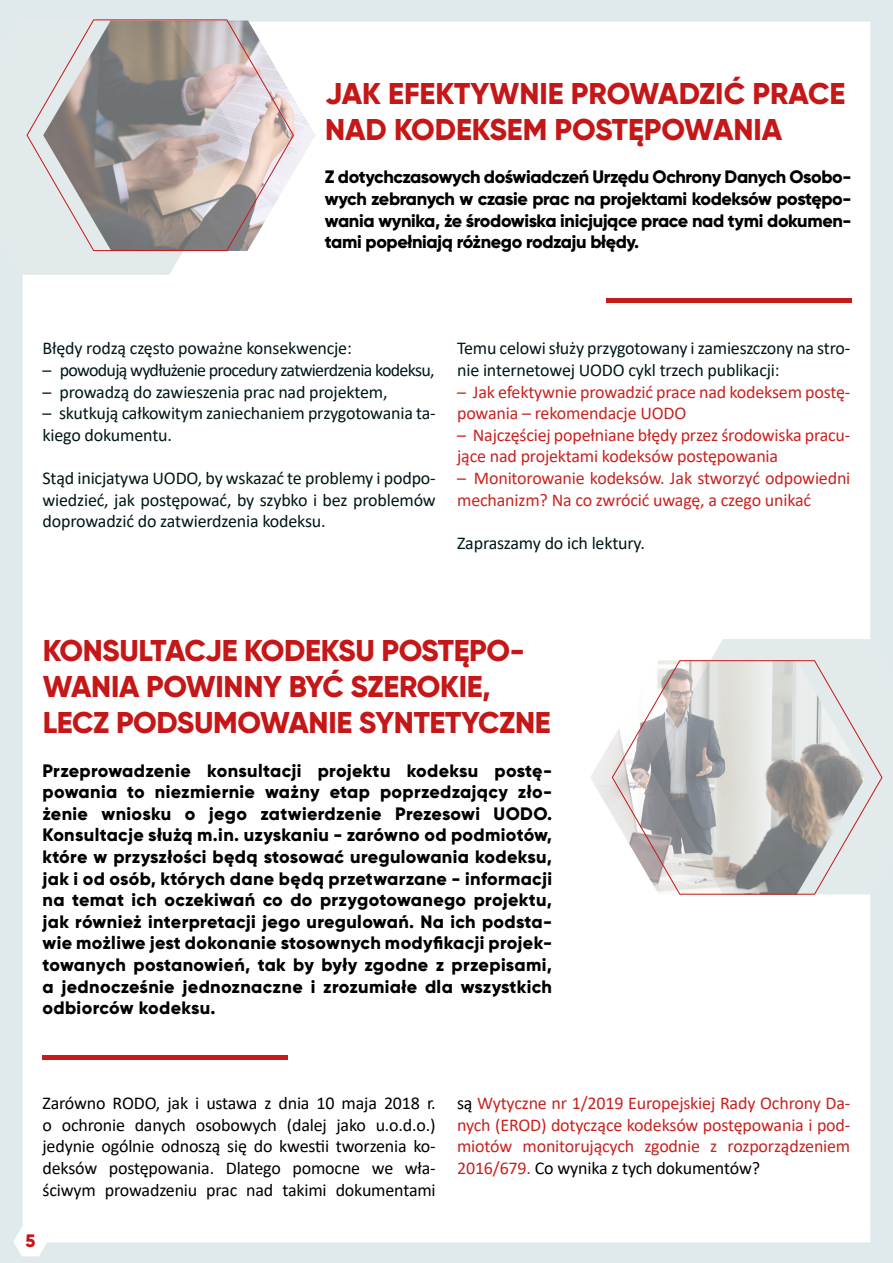
<style>
.page{position:relative;width:893px;height:1263px;background:#fff}
.page>*{position:absolute;margin:0;border:0;box-sizing:border-box;transform-origin:0 0}
.t1{font:800 30px/36px "Gilroy";letter-spacing:-.01em;color:#c51718}
.t2{font:800 18px/21.6px "Gilroy";letter-spacing:-.015em;color:#000;text-align:justify}
.t3{font:18px/21.6px "Calibri";letter-spacing:-.01em;color:#001718}
.t4{font:18px/21.6px "Calibri";letter-spacing:-.01em;color:#000;text-align:justify}
.t5{font:18px/21.6px "Calibri";letter-spacing:-.01em;color:#c72320;text-align:justify}
.t6{font:18px/21.6px "Calibri";letter-spacing:-.01em;color:#c82320}
.t7{font:18px/21.6px "Calibri";letter-spacing:-.01em;color:#ca2320}
.t8{font:18px "Calibri";letter-spacing:-.04em;color:#001718}
.t9{font:800 18px "Gilroy";color:#c51718}
.s1{color:#000}
.s2{color:#c81f1e}
</style>
<div class="page">
<img style="left:0;top:0;width:893px;height:1263px">
<div style="left:43px;top:1055px;width:245px;height:5px;background:#c61b1a"></div>
<svg style="left:649px;top:639px;width:244px;height:255px;fill:#e2eaeb"></svg>
<img style="left:590px;top:660px;width:21px;height:234px">
<svg style="left:611px;top:660px;width:272px;height:235px;background:#c8c7c7"></svg>
<svg style="left:0;top:19px;width:243px;height:256px;background:#e5eced"></svg>
<img style="left:294px;top:21px;width:21px;height:230px">
<svg style="left:26px;top:19px;width:268px;height:232px;background:#b8b1b0"></svg>
<div style="left:606px;top:298px;width:245px;height:5px;background:#c61b1a"></div>
<h1 class="t1" style="left:325px;top:75px;width:522px">JAK EFEKTYWNIE PROWADZIĆ PRACE<br>NAD KODEKSEM POSTĘPOWANIA</h1>
<p class="t2" style="left:325px;top:166px;width:528px">Z dotychczasowych doświadczeń Urzędu Ochrony Danych Osobo&shy;wych zebranych w czasie prac na projektami kodeksów postępo&shy;wania wynika, że środowiska inicjujące prace nad tymi dokumen&shy;tami popełniają różnego rodzaju błędy.</p>
<p class="t3" style="left:43px;top:337px;width:311px">Błędy rodzą często poważne konsekwencje:</p>
<p class="t8" style="left:43px;top:358px;width:394px">– powodują wydłużenie procedury zatwierdzenia kodeksu,</p>
<p class="t3" style="left:43px;top:380px;width:347px">– prowadzą do zawieszenia prac nad projektem,</p>
<p class="t3" style="left:43px;top:402px;width:395px">– skutkują całkowitym zaniechaniem przygotowania ta&shy;kiego dokumentu.</p>
<p class="t3" style="left:43px;top:467px;width:395px;text-align:justify">Stąd inicjatywa UODO, by wskazać te problemy i podpo&shy;wiedzieć, jak postępować, by szybko i bez problemów doprowadzić do zatwierdzenia kodeksu.</p>
<p class="t3" style="left:457px;top:337px;width:395px">Temu celowi służy przygotowany i zamieszczony na stro&shy;nie internetowej UODO cykl trzech publikacji:</p>
<p class="t6" style="left:457px;top:380px;width:395px">– Jak efektywnie prowadzić prace nad kodeksem postę&shy;powania – rekomendacje UODO</p>
<p class="t6" style="left:457px;top:424px;width:395px">– Najczęściej popełniane błędy przez środowiska pracu&shy;jące nad projektami kodeksów postępowania</p>
<p class="t7" style="left:457px;top:467px;width:395px">– Monitorowanie kodeksów. Jak stworzyć odpowiedni mechanizm? Na co zwrócić uwagę, a czego unikać</p>
<p class="t3" style="left:457px;top:532px;width:189px">Zapraszamy do ich lektury.</p>
<h1 class="t1" style="left:43px;top:633px;width:510px">KONSULTACJE KODEKSU POSTĘPO-<br>WANIA POWINNY BYĆ SZEROKIE,<br>LECZ PODSUMOWANIE SYNTETYCZNE</h1>
<p class="t2" style="left:43px;top:759px;width:511px">Przeprowadzenie konsultacji projektu kodeksu postę&shy;powania to niezmiernie ważny etap poprzedzający zło&shy;żenie wniosku o jego zatwierdzenie Prezesowi UODO.<br>Konsultacje służą m.in. uzyskaniu - zarówno od podmiotów, które w przyszłości będą stosować uregulowania kodeksu, jak i od osób, których dane będą przetwarzane - informacji na temat ich oczekiwań co do przygotowanego projektu, jak również interpretacji jego uregulowań. Na ich podsta&shy;wie możliwe jest dokonanie stosownych modyfikacji projek&shy;towanych postanowień, tak by były zgodne z przepisami, a jednocześnie jednoznaczne i zrozumiałe dla wszystkich odbiorców kodeksu.</p>
<p class="t4" style="left:43px;top:1092px;width:395px">Zarówno RODO, jak i ustawa z dnia 10 maja 2018 r. o ochronie danych osobowych (dalej jako u.o.d.o.) jedynie ogólnie odnoszą się do kwestii tworzenia ko&shy;deksów postępowania. Dlatego pomocne we wła&shy;ściwym prowadzeniu prac nad takimi dokumentami</p>
<p class="t5" style="left:457px;top:1092px;width:395px"><span class="s1">są</span> Wytyczne nr 1/2019 Europejskiej Rady Ochrony Da&shy;nych (EROD) dotyczące kodeksów postępowania i pod&shy;miotów monitorujących zgodnie z rozporządzeniem 2016/679<span class="s2">.</span> <span class="s1">Co wynika z tych dokumentów?</span></p>
<p class="t9" style="left:25px;top:1229px;width:11px">5</p>
</div>
